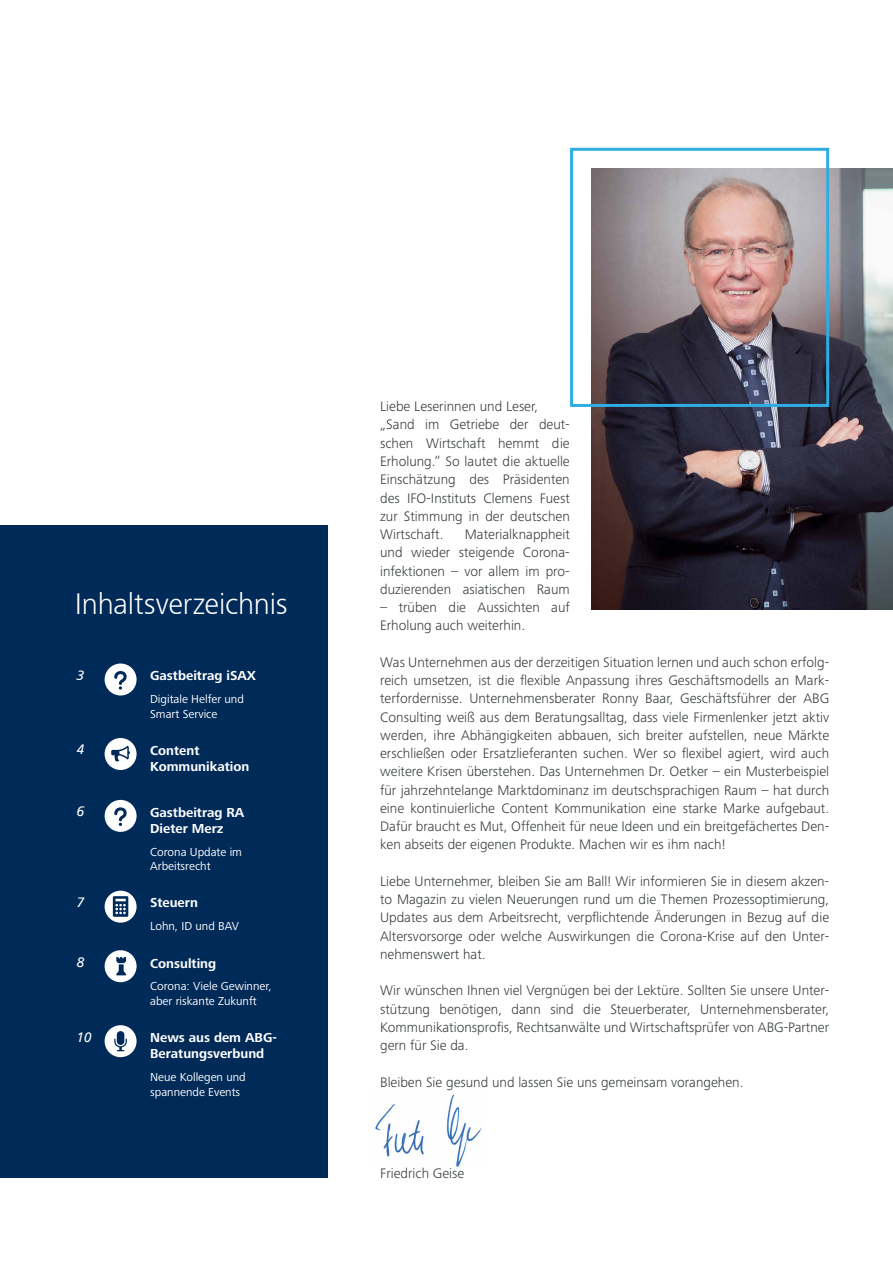
<style>
.page{position:relative;width:893px;height:1263px;background:#fff}
.page>*{position:absolute;margin:0;border:0;box-sizing:border-box;transform-origin:0 0}
.t1{font:300 30.75px "Lino Frutiger Next";letter-spacing:-.005em;color:#fff}
.t2{font:300 14.25px/18.3px "Frutiger Next";color:#33383a;text-align:justify}
.t3{font:700 13.5px/16.2px "Frutiger Next";color:#fff}
.t4{font:italic 13.5px "Frutiger BSK";color:#fff}
.t5{font:12px/14.4px "Frutiger Next";color:#fff}
</style>
<div class="page">
<div style="left:0;top:526px;width:327px;height:652px;background:#002a58"></div>
<svg style="left:105px;top:738px;width:32px;height:32px"></svg>
<svg style="left:105px;top:891px;width:32px;height:32px"></svg>
<img style="left:591px;top:169px;width:302px;height:441px">
<img style="left:375px;top:1094px;width:107px;height:73px">
<svg style="left:105px;top:1025px;width:32px;height:32px"></svg>
<svg style="left:105px;top:800px;width:32px;height:32px"></svg>
<svg style="left:105px;top:663px;width:32px;height:32px"></svg>
<div style="left:570px;top:148px;width:259px;height:259px;border:3px solid #2fade3"></div>
<svg style="left:105px;top:950px;width:32px;height:32px"></svg>
<h1 class="t1" style="left:75px;top:586px;width:214px">Inhaltsverzeichnis</h1>
<p class="t4" style="left:77px;top:667px;width:9px">3</p>
<p class="t3" style="left:150px;top:668px;width:107px">Gastbeitrag iSAX</p>
<p class="t5" style="left:150px;top:692px;width:95px">Digitale Helfer und<br>Smart Service</p>
<p class="t4" style="left:77px;top:742px;width:9px">4</p>
<p class="t3" style="left:150px;top:742px;width:101px">Content<br>Kommunikation</p>
<p class="t4" style="left:77px;top:803px;width:9px">6</p>
<p class="t3" style="left:150px;top:804px;width:96px">Gastbeitrag RA<br>Dieter Merz</p>
<p class="t5" style="left:150px;top:845px;width:93px">Corona Update im<br>Arbeitsrecht</p>
<p class="t4" style="left:77px;top:894px;width:9px">7</p>
<p class="t3" style="left:150px;top:895px;width:49px">Steuern</p>
<p class="t5" style="left:150px;top:919px;width:90px">Lohn, ID und BAV</p>
<p class="t4" style="left:77px;top:954px;width:9px">8</p>
<p class="t3" style="left:150px;top:955px;width:68px">Consulting</p>
<p class="t5" style="left:150px;top:979px;width:123px">Corona: Viele Gewinner, aber riskante Zukunft</p>
<p class="t4" style="left:77px;top:1029px;width:16px">10</p>
<p class="t3" style="left:150px;top:1029px;width:128px">News aus dem ABG-<br>Beratungsverbund</p>
<p class="t5" style="left:150px;top:1070px;width:97px">Neue Kollegen und spannende Events</p>
<p class="t2" style="left:380px;top:397px;width:191px;text-align:left">Liebe Leserinnen und Leser, „Sand im Getriebe der deut&shy;schen Wirtschaft hemmt die<br>Erholung.“ So lautet die aktuelle<br>Einschätzung des Präsidenten des IFO-Instituts Clemens Fuest zur Stimmung in der deutschen<br>Wirtschaft.</p>
<p class="t2" style="left:380px;top:525px;width:191px;text-indent:85px">Materialknappheit und wieder steigende Corona&shy;infektionen – vor allem im pro&shy;duzierenden asiatischen Raum</p>
<p class="t2" style="left:380px;top:598px;width:191px">– trüben die Aussichten auf<br>Erholung auch weiterhin.</p>
<p class="t2" style="left:380px;top:653px;width:451px">Was Unternehmen aus der derzeitigen Situation lernen und auch schon erfolg&shy;reich umsetzen, ist die flexible Anpassung ihres Geschäftsmodells an Mark&shy;terfordernisse. Unternehmensberater Ronny Baar, Geschäftsführer der ABG Consulting weiß aus dem Beratungsalltag, dass viele Firmenlenker jetzt aktiv werden, ihre Abhängigkeiten abbauen, sich breiter aufstellen, neue Märkte erschließen oder Ersatzlieferanten suchen. Wer so flexibel agiert, wird auch weitere Krisen überstehen. Das Unternehmen Dr. Oetker – ein Musterbeispiel für jahrzehntelange Marktdominanz im deutschsprachigen Raum – hat durch eine kontinuierliche Content Kommunikation eine starke Marke aufgebaut.<br>Dafür braucht es Mut, Offenheit für neue Ideen und ein breitgefächertes Den&shy;ken abseits der eigenen Produkte. Machen wir es ihm nach!</p>
<p class="t2" style="left:380px;top:872px;width:451px">Liebe Unternehmer, bleiben Sie am Ball! Wir informieren Sie in diesem akzen&shy;to Magazin zu vielen Neuerungen rund um die Themen Prozessoptimierung, Updates aus dem Arbeitsrecht, verpflichtende Änderungen in Bezug auf die Altersvorsorge oder welche Auswirkungen die Corona-Krise auf den Unter&shy;nehmenswert hat.</p>
<p class="t2" style="left:380px;top:981px;width:451px">Wir wünschen Ihnen viel Vergnügen bei der Lektüre. Sollten Sie unsere Unter&shy;stützung benötigen, dann sind die Steuerberater, Unternehmensberater, Kommunikationsprofis, Rechtsanwälte und Wirtschaftsprüfer von ABG-Partner gern für Sie da.</p>
<p class="t2" style="left:380px;top:1073px;width:365px">Bleiben Sie gesund und lassen Sie uns gemeinsam vorangehen.</p>
<p class="t2" style="left:380px;top:1164px;width:86px">Friedrich Geise</p>
</div>
